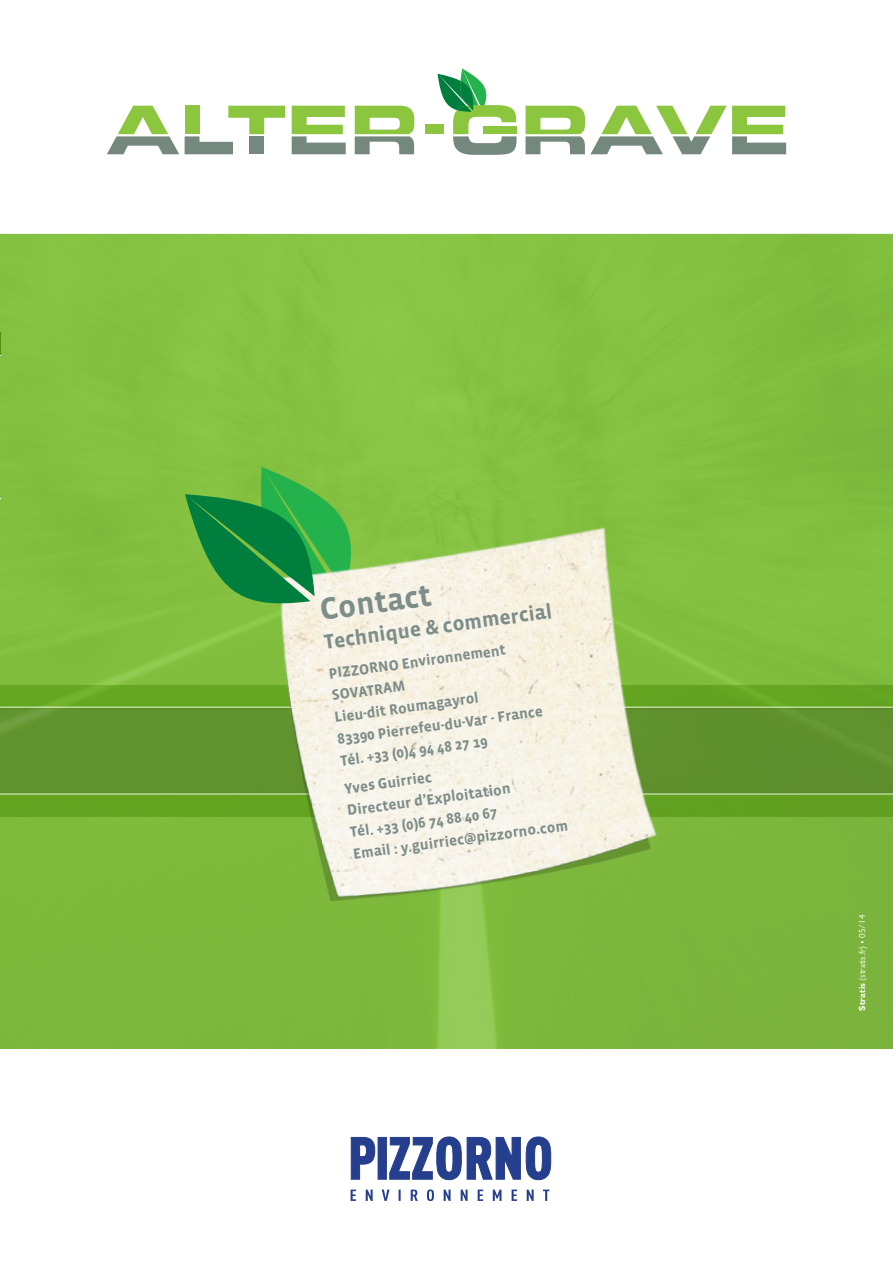
<style>
.page{position:relative;width:893px;height:1263px;background:#fff}
.page>*{position:absolute;margin:0;border:0;box-sizing:border-box;transform-origin:0 0}
.t1{font:700 31.5px "Vista Sans";color:#7d8d89}
.t2{font:700 21px "Vista Sans";color:#7d8d89}
.t3{font:700 15px/22px "Vista Sans";color:#7d8d89}
.t4{font:9px "Gill Sans MT Pro";color:#fff}
.s1{font-weight:700}
</style>
<div class="page">
<img style="left:0;top:234px;width:893px;height:814px">
<svg style="left:351px;top:1189px;width:198px;height:12px"></svg>
<svg style="left:351px;top:1136px;width:200px;height:44px"></svg>
<svg style="left:107px;top:106px;width:72px;height:48px"></svg>
<svg style="left:185px;top:106px;width:100px;height:48px"></svg>
<div style="left:249px;top:136px;width:15px;height:18px;background:#75887e"></div>
<svg style="left:292px;top:106px;width:54px;height:48px"></svg>
<svg style="left:355px;top:106px;width:59px;height:48px"></svg>
<div style="left:425px;top:125px;width:19px;height:9px;background:#8bc63e"></div>
<svg style="left:526px;top:106px;width:260px;height:48px"></svg>
<svg style="left:438px;top:68px;width:79px;height:87px"></svg>
<img style="left:0;top:0;width:1px;height:499px">
<hr style="left:0;top:408px;width:1px;height:90px;background:#839086">
<svg style="left:0;top:383px;width:1px;height:25px"></svg>
<svg style="left:0;top:498px;width:1px;height:24px"></svg>
<div style="left:0;top:685px;width:893px;height:23px;background:#65a622"></div>
<div style="left:0;top:708px;width:893px;height:85px;background:#60932d"></div>
<hr style="left:0;top:706px;width:893px;height:2px;background:#fff">
<div style="left:0;top:793px;width:893px;height:23px;background:#64a421"></div>
<hr style="left:0;top:793px;width:893px;height:2px;background:#fff">
<img style="left:238px;top:448px;width:573px;height:512px">
<svg style="left:185px;top:467px;width:175px;height:137px;background:#49a94d"></svg>
<h1 class="t1" style="left:318px;top:594px;width:114px;rotate:-8deg">Contact</h1>
<h2 class="t2" style="left:323px;top:632px;width:231px;rotate:-8deg">Technique &amp; commercial</h2>
<p class="t3" style="left:327px;top:663px;width:209px;rotate:-8deg">PIZZORNO Environnement<br>SOVATRAM<br>Lieu-dit Roumagayrol<br>83390 Pierrefeu-du-Var - France<br>Tél. +33 (0)4 94 48 27 19</p>
<p class="t3" style="left:343px;top:778px;width:218px;rotate:-8deg">Yves Guirriec<br>Directeur d’Exploitation<br>Tél. +33 (0)6 74 88 40 67<br>Email : y.guirriec@pizzorno.com</p>
<p class="t4" style="left:857px;top:1011px;width:98px;rotate:-90deg"><span class="s1">Stratis</span> (stratis.fr) • 05/14</p>
</div>
